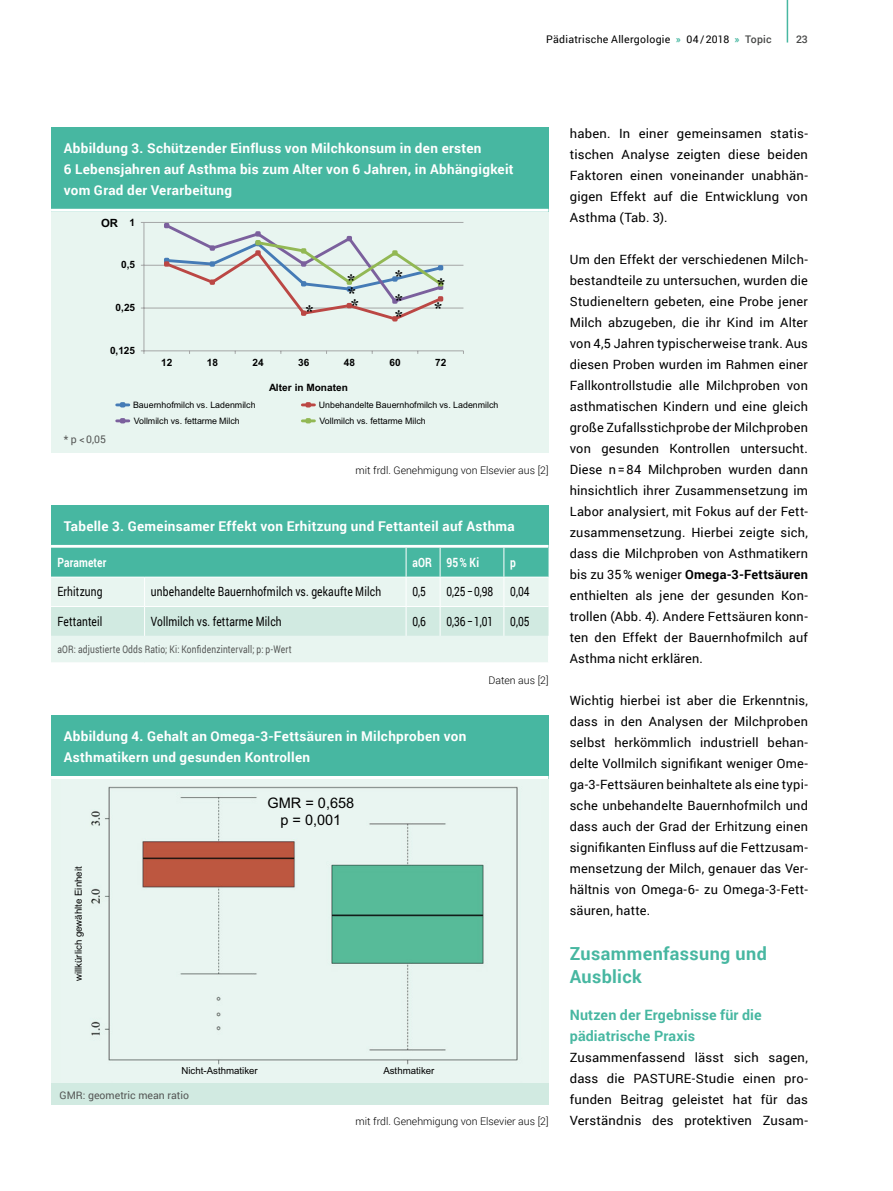
<style>
.page{position:relative;width:893px;height:1191px;background:#fff}
.page>*{position:absolute;margin:0;border:0;box-sizing:border-box;transform-origin:0 0}
.t1{font:700 18px/22.5px "Roboto";letter-spacing:.02em;color:#47b7a1}
.t2{font:700 17.7px "Times New Roman";color:#000}
.t3{font:700 17.55px "Times New Roman";color:#000}
.t4{font:14.55px/17.4px "Arial";color:#000;text-align:center}
.t5{font:700 14.25px/21px "Roboto";letter-spacing:.01em;color:#47b7a1}
.t6{font:700 13.5px/21px "Roboto";letter-spacing:.025em;color:#fff}
.t7{font:12.75px/21px "Roboto";letter-spacing:.015em;color:#000;text-align:justify}
.t8{font:12.75px "Roboto";letter-spacing:.015em;color:#000;scale:.8 1}
.t9{font:700 12.75px "Roboto";letter-spacing:.015em;color:#fff;scale:.8 1}
.t10{font:700 11.4px "Arial";color:#000}
.t11{font:300 10.5px "Roboto";color:#000}
.t12{font:10.5px "Roboto";letter-spacing:.015em;color:#555756;scale:.8 1}
.t13{font:10.5px "Roboto";letter-spacing:.025em;color:#000}
.t14{font:10.5px "Roboto";letter-spacing:.015em;color:#555756}
.t15{font:500 10.5px "Roboto";color:#474847}
.t16{font:700 10.05px "Arial";color:#000}
.t17{font:9.6px "Arial";color:#000}
.t18{font:8.85px/16px "Arial";color:#000}
.s1{font-weight:700;color:#47b7a1}
.s2{font-weight:500;color:#474847}
.s3{font-weight:700}
</style>
<div class="page">
<hr style="left:787px;top:0;width:1px;height:43px;background:#47b7a1">
<div style="left:51px;top:506px;width:498px;height:42px;background:#47b7a1"></div>
<hr style="left:51px;top:545px;width:498px;height:3px;background:#fff">
<svg style="left:51px;top:548px;width:498px;height:114px;background:#bae2d8"></svg>
<div style="left:51px;top:779px;width:498px;height:304px;background:#e8f5f0"></div>
<img style="left:91px;top:786px;width:427px;height:279px">
<div style="left:51px;top:716px;width:498px;height:63px;background:#47b7a1"></div>
<hr style="left:51px;top:776px;width:498px;height:3px;background:#fff">
<div style="left:51px;top:1083px;width:498px;height:21px;background:#d1eae1"></div>
<div style="left:51px;top:212px;width:498px;height:241px;background:#e8f5f0"></div>
<hr style="left:144px;top:308px;width:319px;height:1px;background:#a4a6a6">
<hr style="left:144px;top:265px;width:319px;height:1px;background:#a4a6a6">
<hr style="left:144px;top:222px;width:319px;height:1px;background:#a4a6a6">
<hr style="left:144px;top:222px;width:1px;height:129px;background:#a4a6a6">
<hr style="left:144px;top:350px;width:319px;height:1px;background:#a4a6a6">
<svg style="left:163px;top:223px;width:282px;height:99px"></svg>
<svg style="left:117px;top:402px;width:12px;height:5px"></svg>
<svg style="left:302px;top:402px;width:12px;height:5px"></svg>
<svg style="left:117px;top:418px;width:12px;height:5px"></svg>
<svg style="left:302px;top:418px;width:12px;height:5px"></svg>
<div style="left:51px;top:128px;width:498px;height:84px;background:#47b7a1"></div>
<hr style="left:51px;top:209px;width:498px;height:3px;background:#fff">
<p class="t13" style="left:546px;top:31px;width:227px">Pädiatrische Allergologie <span class="s1">»</span> 04/2018 <span class="s1">»</span> <span class="s2">Topic</span></p>
<p class="t15" style="left:796px;top:31px;width:13px">23</p>
<p class="t6" style="left:64px;top:137px;width:451px">Abbildung 3. Schützender Einfluss von Milchkonsum in den ersten<br>6 Lebensjahren auf Asthma bis zum Alter von 6 Jahren, in Abhängigkeit vom Grad der Verarbeitung</p>
<p class="t10" style="left:101px;top:216px;width:19px">OR</p>
<p class="t16" style="left:130px;top:215px;width:7px">1</p>
<p class="t16" style="left:121px;top:258px;width:15px">0,5</p>
<p class="t16" style="left:116px;top:301px;width:21px">0,25</p>
<p class="t16" style="left:110px;top:344px;width:27px">0,125</p>
<h3 class="t3" style="left:347px;top:268px;width:10px">*</h3>
<h2 class="t2" style="left:347px;top:280px;width:10px">*</h2>
<h3 class="t3" style="left:305px;top:299px;width:56px">* <sup>*</sup></h3>
<h3 class="t3" style="left:394px;top:264px;width:10px">*</h3>
<h2 class="t2" style="left:394px;top:287px;width:10px">*</h2>
<h2 class="t2" style="left:394px;top:304px;width:10px">*</h2>
<h3 class="t3" style="left:437px;top:271px;width:10px">*</h3>
<h2 class="t2" style="left:434px;top:295px;width:10px">*</h2>
<p class="t16" style="left:161px;top:356px;width:13px">12</p>
<p class="t16" style="left:207px;top:356px;width:13px">18</p>
<p class="t16" style="left:252px;top:356px;width:13px">24</p>
<p class="t16" style="left:298px;top:356px;width:13px">36</p>
<p class="t16" style="left:344px;top:356px;width:13px">48</p>
<p class="t16" style="left:389px;top:356px;width:13px">60</p>
<p class="t16" style="left:435px;top:356px;width:13px">72</p>
<p class="t14" style="left:64px;top:432px;width:44px">* p &lt;0,05</p>
<p class="t18" style="left:133px;top:397px;width:124px">Bauernhofmilch vs. Ladenmilch<br>Vollmilch vs. fettarme Milch</p>
<p class="t16" style="left:269px;top:380px;width:80px">Alter in Monaten</p>
<p class="t18" style="left:319px;top:397px;width:181px">Unbehandelte Bauernhofmilch vs. Ladenmilch<br>Vollmilch vs. fettarme Milch</p>
<p class="t11" style="left:356px;top:463px;width:194px">mit frdl. Genehmigung von Elsevier aus [2]</p>
<p class="t6" style="left:64px;top:515px;width:453px">Tabelle 3. Gemeinsamer Effekt von Erhitzung und Fettanteil auf Asthma</p>
<p class="t9" style="left:57px;top:553px;width:63px">Parameter</p>
<p class="t9" style="left:412px;top:553px;width:85px">aOR 95% Ki</p>
<p class="t9" style="left:510px;top:553px;width:9px">p</p>
<p class="t8" style="left:57px;top:583px;width:58px">Erhitzung</p>
<p class="t8" style="left:151px;top:583px;width:289px">unbehandelte Bauernhofmilch vs. gekaufte Milch</p>
<p class="t8" style="left:412px;top:583px;width:18px">0,5</p>
<p class="t8" style="left:446px;top:583px;width:60px">0,25−0,98</p>
<p class="t8" style="left:510px;top:583px;width:26px">0,04</p>
<p class="t8" style="left:57px;top:612px;width:58px">Fettanteil</p>
<p class="t8" style="left:151px;top:612px;width:165px">Vollmilch vs. fettarme Milch</p>
<p class="t8" style="left:412px;top:612px;width:18px">0,6</p>
<p class="t8" style="left:446px;top:612px;width:60px">0,36−1,01</p>
<p class="t8" style="left:510px;top:612px;width:26px">0,05</p>
<p class="t12" style="left:57px;top:641px;width:294px">aOR: adjustierte Odds Ratio; Ki: Konfidenzintervall; p: p-Wert</p>
<p class="t11" style="left:488px;top:673px;width:62px">Daten aus [2]</p>
<p class="t6" style="left:64px;top:725px;width:404px">Abbildung 4. Gehalt an Omega-3-Fettsäuren in Milchproben von<br>Asthmatikern und gesunden Kontrollen</p>
<p class="t17" style="left:72px;top:981px;width:116px;rotate:-90deg">w hc i l r ük l l i weg e t l hä E t i ehn i</p>
<p class="t4" style="left:268px;top:794px;width:88px">GMR = 0,658 p = 0,001</p>
<p class="t17" style="left:181px;top:1064px;width:78px">Nicht-Asthmatiker</p>
<p class="t17" style="left:383px;top:1064px;width:53px">Asthmatiker</p>
<p class="t14" style="left:60px;top:1087px;width:131px">GMR: geometric mean ratio</p>
<p class="t11" style="left:356px;top:1114px;width:194px">mit frdl. Genehmigung von Elsevier aus [2]</p>
<p class="t7" style="left:570px;top:123px;width:240px">haben. In einer gemeinsamen statis&shy;tischen Analyse zeigten diese beiden Faktoren einen voneinander unabhän&shy;gigen Effekt auf die Entwicklung von Asthma (Tab. 3).</p>
<p class="t7" style="left:570px;top:249px;width:240px">Um den Effekt der verschiedenen Milch&shy;bestandteile zu untersuchen, wurden die Studieneltern gebeten, eine Probe jener Milch abzugeben, die ihr Kind im Alter von 4,5 Jahren typischerweise trank. Aus diesen Proben wurden im Rahmen einer Fallkontrollstudie alle Milchproben von asthmatischen Kindern und eine gleich große Zufallsstichprobe der Milchproben von gesunden Kontrollen untersucht.<br>Diese n=84 Milchproben wurden dann hinsichtlich ihrer Zusammensetzung im Labor analysiert, mit Fokus auf der Fett&shy;zusammensetzung. Hierbei zeigte sich, dass die Milchproben von Asthmatikern bis zu 35% weniger <span class="s3">Omega-3-Fettsäuren </span>enthielten als jene der gesunden Kon&shy;trollen (Abb. 4). Andere Fettsäuren konn&shy;ten den Effekt der Bauernhofmilch auf Asthma nicht erklären.</p>
<p class="t7" style="left:570px;top:690px;width:240px">Wichtig hierbei ist aber die Erkenntnis, dass in den Analysen der Milchproben selbst herkömmlich industriell behan&shy;delte Vollmilch signifikant weniger Ome&shy;ga-3-Fettsäuren beinhaltete als eine typi&shy;sche unbehandelte Bauernhofmilch und dass auch der Grad der Erhitzung einen signifikanten Einfluss auf die Fettzusam&shy;mensetzung der Milch, genauer das Ver&shy;hältnis von Omega-6- zu Omega-3-Fett&shy;säuren, hatte.</p>
<h1 class="t1" style="left:570px;top:942px;width:199px">Zusammenfassung und<br>Ausblick</h1>
<p class="t5" style="left:570px;top:1004px;width:193px">Nutzen der Ergebnisse für die pädiatrische Praxis</p>
<p class="t7" style="left:570px;top:1047px;width:240px">Zusammenfassend lässt sich sagen, dass die PASTURE-Studie einen pro&shy;funden Beitrag geleistet hat für das Verständnis des protektiven Zusam-</p>
</div>
